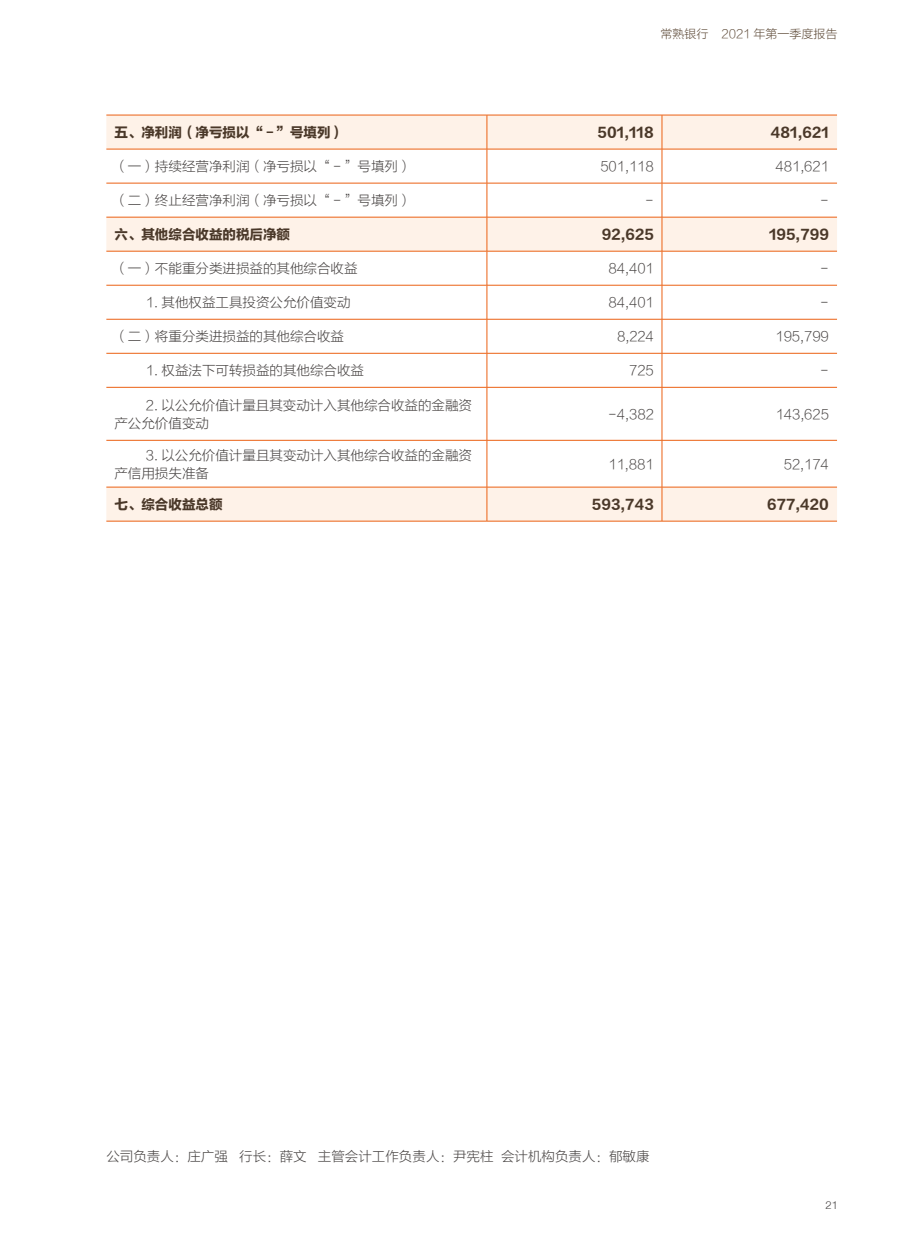
<style>
.page{position:relative;width:919px;height:1238px;background:#fff}
.page>*{position:absolute;margin:0;border:0;box-sizing:border-box;transform-origin:0 0}
.t1{font:13.5px/18px "FZLTKHK GBK1 0";color:#454140}
.t2{font:13.5px "FZLTDHJW GB1 0";color:#4a3829}
.t3{font:12px "FZLTKHK GBK1 0";color:#604d3b}
.t4{font:300 11.25px "Helvetica Neue LT";color:#4d4a4a}
</style>
<div class="page">
<svg style="left:106px;top:116px;width:731px;height:405px"></svg>
<hr style="left:106px;top:115px;width:381px;height:1px;background:#eb6114">
<hr style="left:487px;top:115px;width:175px;height:1px;background:#eb6114">
<hr style="left:486px;top:115px;width:1px;height:34px;background:#eb6114">
<hr style="left:662px;top:115px;width:175px;height:1px;background:#eb6114">
<hr style="left:661px;top:115px;width:1px;height:34px;background:#eb6114">
<hr style="left:106px;top:149px;width:381px;height:1px;background:#eb6114">
<hr style="left:487px;top:149px;width:175px;height:1px;background:#eb6114">
<hr style="left:486px;top:149px;width:1px;height:34px;background:#eb6114">
<hr style="left:662px;top:149px;width:175px;height:1px;background:#eb6114">
<hr style="left:661px;top:149px;width:1px;height:34px;background:#eb6114">
<hr style="left:106px;top:183px;width:381px;height:1px;background:#eb6114">
<hr style="left:487px;top:183px;width:175px;height:1px;background:#eb6114">
<hr style="left:486px;top:183px;width:1px;height:34px;background:#eb6114">
<hr style="left:662px;top:183px;width:175px;height:1px;background:#eb6114">
<hr style="left:661px;top:183px;width:1px;height:34px;background:#eb6114">
<hr style="left:106px;top:217px;width:381px;height:1px;background:#eb6114">
<hr style="left:487px;top:217px;width:175px;height:1px;background:#eb6114">
<hr style="left:486px;top:217px;width:1px;height:34px;background:#eb6114">
<hr style="left:662px;top:217px;width:175px;height:1px;background:#eb6114">
<hr style="left:661px;top:217px;width:1px;height:34px;background:#eb6114">
<hr style="left:106px;top:251px;width:381px;height:1px;background:#eb6114">
<hr style="left:487px;top:251px;width:175px;height:1px;background:#eb6114">
<hr style="left:486px;top:251px;width:1px;height:34px;background:#eb6114">
<hr style="left:662px;top:251px;width:175px;height:1px;background:#eb6114">
<hr style="left:661px;top:251px;width:1px;height:34px;background:#eb6114">
<hr style="left:106px;top:285px;width:381px;height:1px;background:#eb6114">
<hr style="left:487px;top:285px;width:175px;height:1px;background:#eb6114">
<hr style="left:486px;top:285px;width:1px;height:34px;background:#eb6114">
<hr style="left:662px;top:285px;width:175px;height:1px;background:#eb6114">
<hr style="left:661px;top:285px;width:1px;height:34px;background:#eb6114">
<hr style="left:106px;top:319px;width:381px;height:1px;background:#eb6114">
<hr style="left:487px;top:319px;width:175px;height:1px;background:#eb6114">
<hr style="left:486px;top:319px;width:1px;height:34px;background:#eb6114">
<hr style="left:662px;top:319px;width:175px;height:1px;background:#eb6114">
<hr style="left:661px;top:319px;width:1px;height:34px;background:#eb6114">
<hr style="left:106px;top:353px;width:381px;height:1px;background:#eb6114">
<hr style="left:487px;top:353px;width:175px;height:1px;background:#eb6114">
<hr style="left:486px;top:353px;width:1px;height:34px;background:#eb6114">
<hr style="left:662px;top:353px;width:175px;height:1px;background:#eb6114">
<hr style="left:661px;top:353px;width:1px;height:34px;background:#eb6114">
<hr style="left:106px;top:387px;width:381px;height:1px;background:#eb6114">
<hr style="left:487px;top:387px;width:175px;height:1px;background:#eb6114">
<hr style="left:486px;top:387px;width:1px;height:53px;background:#eb6114">
<hr style="left:662px;top:387px;width:175px;height:1px;background:#eb6114">
<hr style="left:661px;top:387px;width:1px;height:53px;background:#eb6114">
<hr style="left:106px;top:440px;width:381px;height:1px;background:#eb6114">
<hr style="left:487px;top:440px;width:175px;height:1px;background:#eb6114">
<hr style="left:486px;top:440px;width:1px;height:47px;background:#eb6114">
<hr style="left:662px;top:440px;width:175px;height:1px;background:#eb6114">
<hr style="left:661px;top:440px;width:1px;height:47px;background:#eb6114">
<hr style="left:106px;top:487px;width:381px;height:1px;background:#eb6114">
<hr style="left:487px;top:487px;width:175px;height:1px;background:#eb6114">
<hr style="left:486px;top:487px;width:1px;height:34px;background:#eb6114">
<hr style="left:662px;top:487px;width:175px;height:1px;background:#eb6114">
<hr style="left:661px;top:487px;width:1px;height:34px;background:#eb6114">
<hr style="left:106px;top:521px;width:381px;height:1px;background:#eb6114">
<hr style="left:487px;top:521px;width:175px;height:1px;background:#eb6114">
<hr style="left:662px;top:521px;width:175px;height:1px;background:#eb6114">
<p class="t3" style="left:660px;top:27px;width:178px">常熟银行 2021 年第一季度报告</p>
<p class="t2" style="left:114px;top:125px;width:231px">五、净利润（净亏损以“－”号填列）</p>
<p class="t2" style="left:597px;top:125px;width:58px">501,118</p>
<p class="t2" style="left:770px;top:125px;width:60px">481,621</p>
<p class="t1" style="left:114px;top:158px;width:299px">（一）持续经营净利润（净亏损以“－”号填列）</p>
<p class="t1" style="left:600px;top:158px;width:55px">501,118</p>
<p class="t1" style="left:775px;top:158px;width:55px">481,621</p>
<p class="t1" style="left:114px;top:192px;width:299px">（二）终止经营净利润（净亏损以“－”号填列）</p>
<p class="t1" style="left:645px;top:192px;width:10px">-</p>
<p class="t1" style="left:820px;top:192px;width:10px">-</p>
<p class="t2" style="left:114px;top:227px;width:177px">六、其他综合收益的税后净额</p>
<p class="t2" style="left:601px;top:227px;width:54px">92,625</p>
<p class="t2" style="left:769px;top:227px;width:61px">195,799</p>
<p class="t1" style="left:114px;top:260px;width:245px">（一）不能重分类进损益的其他综合收益</p>
<p class="t1" style="left:608px;top:260px;width:47px">84,401</p>
<p class="t1" style="left:820px;top:260px;width:10px">-</p>
<p class="t1" style="left:146px;top:294px;width:206px">1. 其他权益工具投资公允价值变动</p>
<p class="t1" style="left:608px;top:294px;width:47px">84,401</p>
<p class="t1" style="left:820px;top:294px;width:10px">-</p>
<p class="t1" style="left:114px;top:328px;width:231px">（二）将重分类进损益的其他综合收益</p>
<p class="t1" style="left:617px;top:328px;width:38px">8,224</p>
<p class="t1" style="left:775px;top:328px;width:55px">195,799</p>
<p class="t1" style="left:146px;top:362px;width:220px">1. 权益法下可转损益的其他综合收益</p>
<p class="t1" style="left:629px;top:362px;width:26px">725</p>
<p class="t1" style="left:820px;top:362px;width:10px">-</p>
<p class="t1" style="left:114px;top:396px;width:359px;text-indent:31px">2. 以公允价值计量且其变动计入其他综合收益的金融资产公允价值变动</p>
<p class="t1" style="left:608px;top:405px;width:47px">-4,382</p>
<p class="t1" style="left:775px;top:405px;width:55px">143,625</p>
<p class="t1" style="left:114px;top:446px;width:359px;text-indent:31px">3. 以公允价值计量且其变动计入其他综合收益的金融资产信用损失准备</p>
<p class="t1" style="left:608px;top:455px;width:47px">11,881</p>
<p class="t1" style="left:783px;top:455px;width:46px">52,174</p>
<p class="t2" style="left:114px;top:497px;width:109px">七、综合收益总额</p>
<p class="t2" style="left:592px;top:497px;width:63px">593,743</p>
<p class="t2" style="left:767px;top:497px;width:63px">677,420</p>
<p class="t1" style="left:106px;top:1147px;width:544px">公司负责人：庄广强 行长：薛文 主管会计工作负责人：尹宪柱 会计机构负责人：郁敏康</p>
<p class="t4" style="left:825px;top:1198px;width:14px">21</p>
</div>
